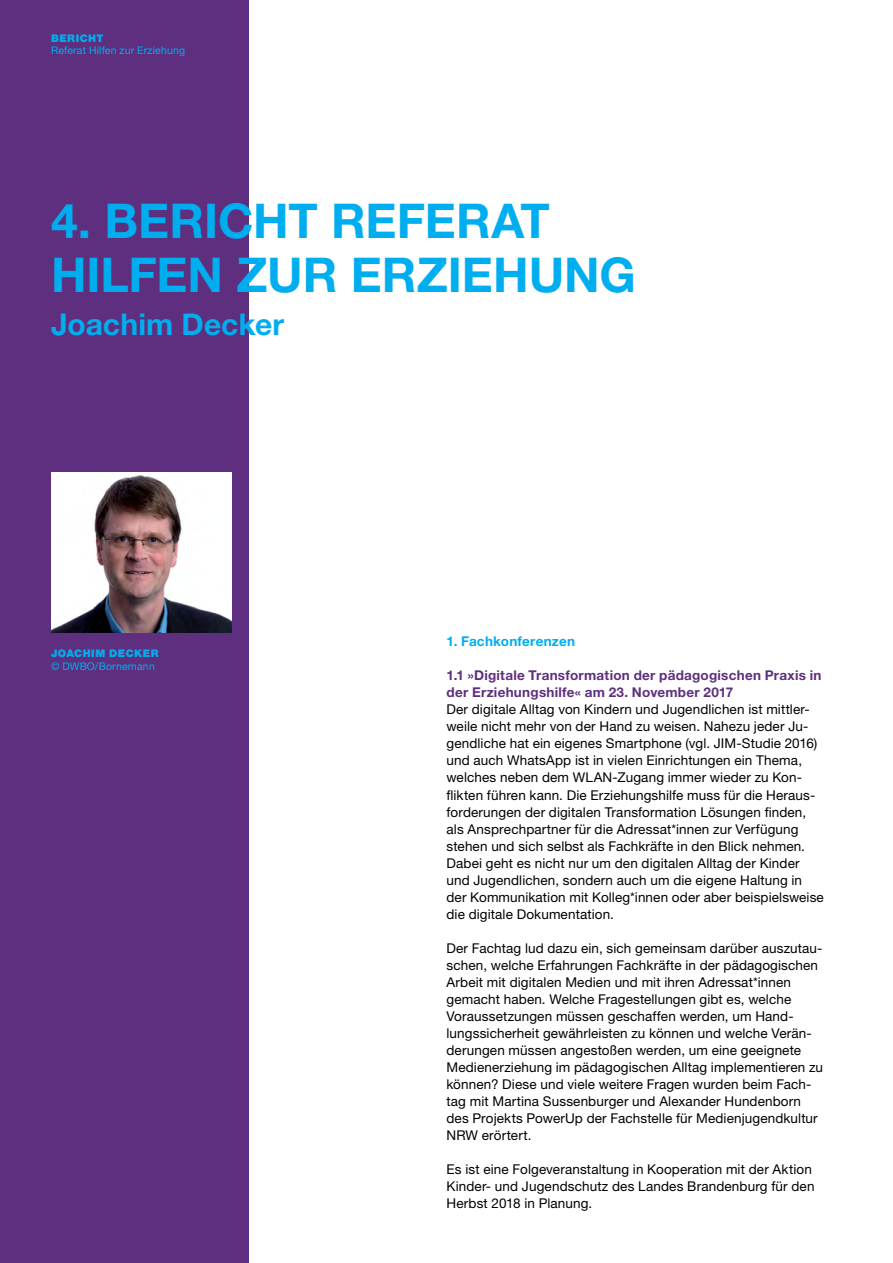
<style>
.page{position:relative;width:893px;height:1263px;background:#fff}
.page>*{position:absolute;margin:0;border:0;box-sizing:border-box;transform-origin:0 0}
.t1{font:700 48px/54px "Helvetica Neue LT Pro";color:#00aeef}
.t2{font:700 30px "Helvetica Neue LT Pro";color:#00aeef}
.t3{font:13.5px/17px "Helvetica Neue LT Pro";letter-spacing:.01em;color:#000}
.t4{font:700 13.5px/17px "Helvetica Neue LT Pro";letter-spacing:.02em;color:#5e2f7e}
.t5{font:700 13.5px "Helvetica Neue LT Pro";color:#00aeef}
.t6{font:10.5px "Helvetica Neue LT Pro";letter-spacing:.015em;color:#00aeef}
.t7{font:900 10.5px "Helvetica Neue LT Pro";letter-spacing:.05em;color:#00aeef}
</style>
<div class="page">
<div style="left:0;top:0;width:249px;height:1263px;background:#5e2f7e"></div>
<img style="left:51px;top:473px;width:181px;height:159px">
<p class="t7" style="left:51px;top:31px;width:54px">BERICHT</p>
<p class="t6" style="left:51px;top:44px;width:136px">Referat Hilfen zur Erziehung</p>
<h1 class="t1" style="left:51px;top:193px;width:579px">4. Bericht Referat<br>Hilfen zur Erziehung</h1>
<h2 class="t2" style="left:51px;top:305px;width:235px">Joachim Decker</h2>
<p class="t7" style="left:51px;top:647px;width:109px">JOACHIM DECKER</p>
<p class="t6" style="left:51px;top:660px;width:105px">© DWBO/Bornemann</p>
<p class="t5" style="left:446px;top:633px;width:130px">1. Fachkonferenzen</p>
<p class="t4" style="left:446px;top:667px;width:377px">1.1 »Digitale Transformation der pädagogischen Praxis in der Erziehungshilfe« am 23. November 2017</p>
<p class="t3" style="left:446px;top:701px;width:379px">Der digitale Alltag von Kindern und Jugendlichen ist mittler&shy;weile nicht mehr von der Hand zu weisen. Nahezu jeder Ju&shy;gendliche hat ein eigenes Smartphone (vgl. JIM-Studie 2016) und auch WhatsApp ist in vielen Einrichtungen ein Thema, welches neben dem WLAN-Zugang immer wieder zu Kon&shy;flikten führen kann. Die Erziehungshilfe muss für die Heraus&shy;forderungen der digitalen Transformation Lösungen finden, als Ansprechpartner für die Adressat*innen zur Verfügung stehen und sich selbst als Fachkräfte in den Blick nehmen.<br>Dabei geht es nicht nur um den digitalen Alltag der Kinder und Jugendlichen, sondern auch um die eigene Haltung in der Kommunikation mit Kolleg*innen oder aber beispielsweise die digitale Dokumentation.</p>
<p class="t3" style="left:446px;top:939px;width:378px">Der Fachtag lud dazu ein, sich gemeinsam darüber auszutau&shy;schen, welche Erfahrungen Fachkräfte in der pädagogischen Arbeit mit digitalen Medien und mit ihren Adressat*innen gemacht haben. Welche Fragestellungen gibt es, welche Voraussetzungen müssen geschaffen werden, um Hand&shy;lungssicherheit gewährleisten zu können und welche Verän&shy;derungen müssen angestoßen werden, um eine geeignete Medienerziehung im pädagogischen Alltag implementieren zu können? Diese und viele weitere Fragen wurden beim Fach&shy;tag mit Martina Sussenburger und Alexander Hundenborn des Projekts PowerUp der Fachstelle für Medienjugendkultur NRW erörtert.</p>
<p class="t3" style="left:446px;top:1160px;width:369px">Es ist eine Folgeveranstaltung in Kooperation mit der Aktion<br>Kinder- und Jugendschutz des Landes Brandenburg für den<br>Herbst 2018 in Planung.</p>
</div>
